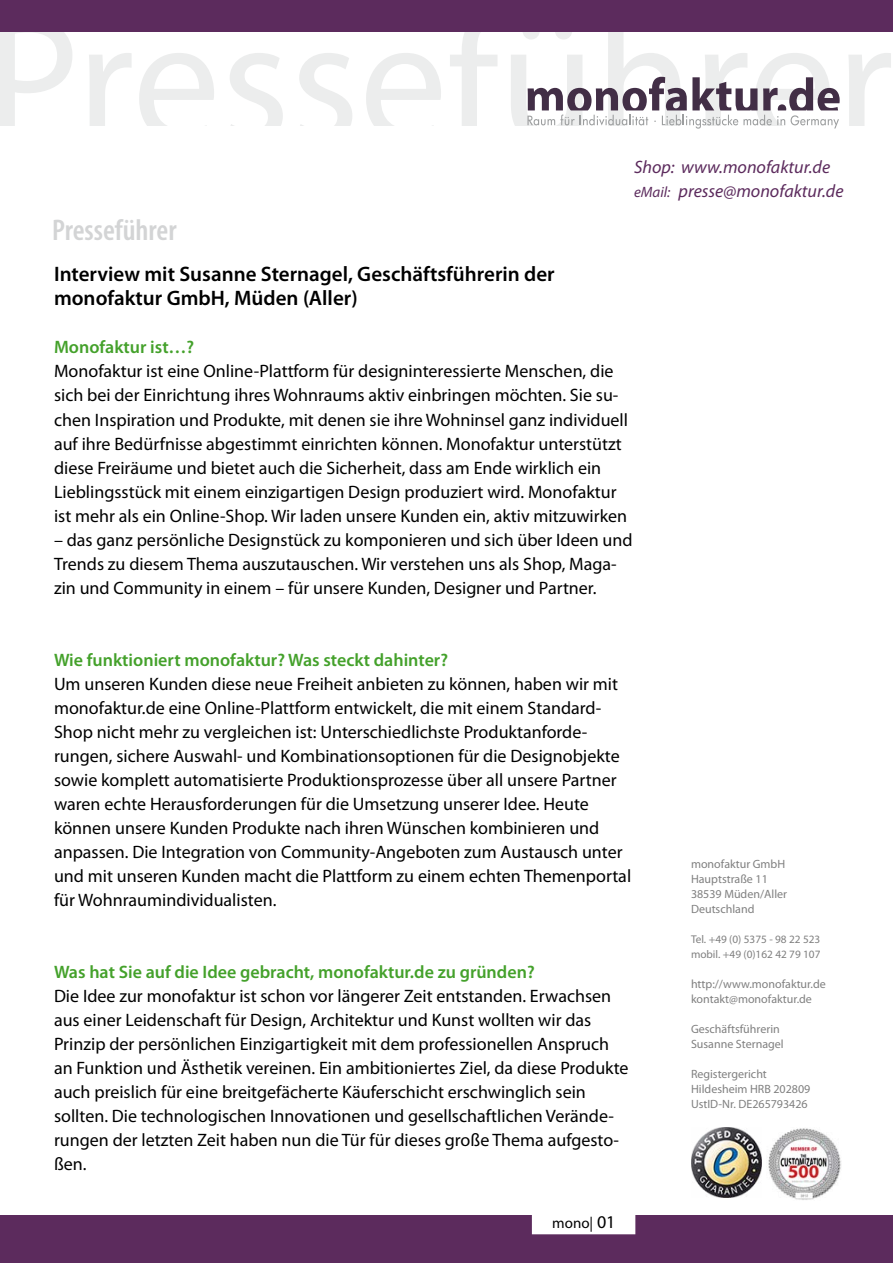
<style>
.page{position:relative;width:893px;height:1263px;background:#fff}
.page>*{position:absolute;margin:0;border:0;box-sizing:border-box;transform-origin:0 0}
.t1{font:600 condensed 30px "Myriad Pro";color:#d3d4d5}
.t2{font:600 21px "Myriad Pro";color:#000}
.t3{font:18px/24px "Myriad Pro";color:#000}
.t4{font:600 18px "Myriad Pro";color:#44a12b}
.t5{font:italic 18px "Myriad Pro";color:#5c2b5d}
.t6{font:15px "Myriad Pro";color:#000}
.t7{font:12px "Myriad Pro";color:#808080}
.t8{font:11.25px "Myriad Pro";color:#808080}
.s1{font-size:15px}
.s2{font-size:18px}
</style>
<div class="page">
<div style="left:0;top:1215px;width:893px;height:48px;background:#5c2b5d"></div>
<div style="left:532px;top:1201px;width:103px;height:33px;background:#fff"></div>
<img style="left:768px;top:1128px;width:73px;height:72px">
<img style="left:691px;top:1128px;width:70px;height:70px">
<div style="left:0;top:0;width:893px;height:32px;background:#5c2b5d"></div>
<svg style="left:527px;top:77px;width:313px;height:52px"></svg>
<p class="t5" style="left:634px;top:156px;width:198px">Shop: www.monofaktur.de</p>
<p class="t5" style="left:634px;top:180px;width:211px"><span class="s1">eMail:</span> presse@monofaktur.de</p>
<p class="t1" style="left:52px;top:214px;width:126px">Presseführer</p>
<p class="t2" style="left:54px;top:261px;width:502px">Interview mit Susanne Sternagel, Geschäftsführerin der</p>
<p class="t2" style="left:54px;top:285px;width:305px">monofaktur GmbH, Müden (Aller)</p>
<p class="t4" style="left:54px;top:336px;width:142px">Monofaktur ist…?</p>
<p class="t3" style="left:54px;top:359px;width:576px">Monofaktur ist eine Online-Plattform für designinteressierte Menschen, die sich bei der Einrichtung ihres Wohnraums aktiv einbringen möchten. Sie su&shy;chen Inspiration und Produkte, mit denen sie ihre Wohninsel ganz individuell auf ihre Bedürfnisse abgestimmt einrichten können. Monofaktur unterstützt diese Freiräume und bietet auch die Sicherheit, dass am Ende wirklich ein Lieblingsstück mit einem einzigartigen Design produziert wird. Monofaktur ist mehr als ein Online-Shop. Wir laden unsere Kunden ein, aktiv mitzuwirken</p>
<p class="t3" style="left:54px;top:527px;width:580px">– das ganz persönliche Designstück zu komponieren und sich über Ideen und<br>Trends zu diesem Thema auszutauschen. Wir verstehen uns als Shop, Maga&shy;zin und Community in einem – für unsere Kunden, Designer und Partner.</p>
<p class="t4" style="left:54px;top:648px;width:396px">Wie funktioniert monofaktur? Was steckt dahinter?</p>
<p class="t3" style="left:54px;top:671px;width:579px">Um unseren Kunden diese neue Freiheit anbieten zu können, haben wir mit monofaktur.de eine Online-Plattform entwickelt, die mit einem Standard-Shop nicht mehr zu vergleichen ist: Unterschiedlichste Produktanforde&shy;rungen, sichere Auswahl- und Kombinationsoptionen für die Designobjekte sowie komplett automatisierte Produktionsprozesse über all unsere Partner waren echte Herausforderungen für die Umsetzung unserer Idee. Heute können unsere Kunden Produkte nach ihren Wünschen kombinieren und anpassen. Die Integration von Community-Angeboten zum Austausch unter und mit unseren Kunden macht die Plattform zu einem echten Themenportal für Wohnraumindividualisten.</p>
<p class="t4" style="left:54px;top:960px;width:482px">Was hat Sie auf die Idee gebracht, monofaktur.de zu gründen?</p>
<p class="t3" style="left:54px;top:983px;width:576px">Die Idee zur monofaktur ist schon vor längerer Zeit entstanden. Erwachsen aus einer Leidenschaft für Design, Architektur und Kunst wollten wir das Prinzip der persönlichen Einzigartigkeit mit dem professionellen Anspruch an Funktion und Ästhetik vereinen. Ein ambitioniertes Ziel, da diese Produkte auch preislich für eine breitgefächerte Käuferschicht erschwinglich sein sollten. Die technologischen Innovationen und gesellschaftlichen Verände&shy;rungen der letzten Zeit haben nun die Tür für dieses große Thema aufgesto&shy;ßen.</p>
<p class="t6" style="left:552px;top:1213px;width:65px">mono| <span class="s2">01</span></p>
<p class="t7" style="left:691px;top:856px;width:96px">monofaktur GmbH</p>
<p class="t7" style="left:691px;top:871px;width:78px">Hauptstraße 11</p>
<p class="t7" style="left:691px;top:886px;width:98px">38539 Müden/Aller</p>
<p class="t7" style="left:691px;top:901px;width:65px">Deutschland</p>
<p class="t8" style="left:691px;top:932px;width:131px">Tel. +49 (0) 5375 - 98 22 523</p>
<p class="t8" style="left:691px;top:947px;width:131px">mobil. +49 (0)162 42 79 107</p>
<p class="t7" style="left:691px;top:976px;width:136px">http://www.monofaktur.de</p>
<p class="t7" style="left:691px;top:991px;width:122px">kontakt@monofaktur.de</p>
<p class="t7" style="left:691px;top:1021px;width:90px">Geschäftsführerin</p>
<p class="t7" style="left:691px;top:1036px;width:94px">Susanne Sternagel</p>
<p class="t7" style="left:691px;top:1066px;width:77px">Registergericht</p>
<p class="t7" style="left:691px;top:1081px;width:121px">Hildesheim HRB 202809</p>
<p class="t7" style="left:691px;top:1096px;width:118px">UstID-Nr. DE265793426</p>
</div>
